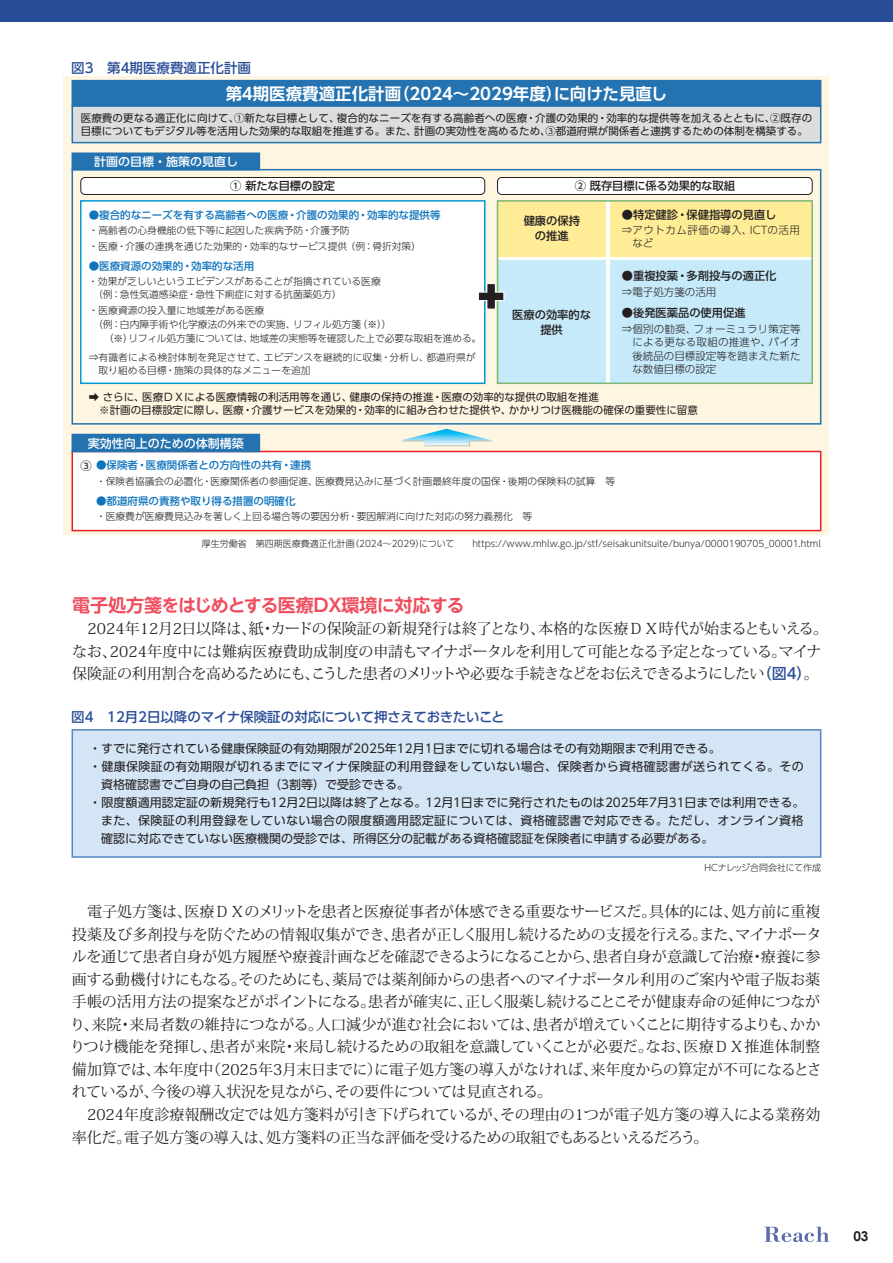
<style>
.page{position:relative;width:893px;height:1263px;background:#fff}
.page>*{position:absolute;margin:0;border:0;box-sizing:border-box;transform-origin:0 0}
.t1{font:700 18px "UD Shin Go NT Pr 6 De";letter-spacing:-.05em;color:#ef4d5e}
.t2{font:700 16.5px "UD Shin Go Pr 6 De";color:#fff}
.t3{font:15px/22.5px "Koz Min Pr 6 N";letter-spacing:-.01em;color:#231f20}
.t4{font:500 13.5px "UD Shin Go Pr 6";letter-spacing:-.005em;color:#2a4d97}
.t5{font:700 13.5px "Century Gothic";color:#231f20}
.t6{font:12px "UD Shin Go Pr 6";color:#231f20}
.t7{font:12px "UD Shin Go Pr 6";letter-spacing:.025em;color:#231f20}
.t8{font:500 12px "UD Shin Go Pr 6";color:#fff}
.t9{font:500 11.55px "UD Shin Go Pr 6";color:#fff;scale:1.04 1}
.t10{font:500 11.25px/15px "UD Shin Go Pr 6";color:#231f20;text-align:center}
.t11{font:10.5px/13.5px "UD Shin Go Pr 6";color:#231f20}
.t12{font:500 10.5px "UD Shin Go Pr 6";color:#1074bc}
.t13{font:300 10.5px/13.5px "UD Shin Go Pr 6";color:#231f20;text-align:justify}
.t14{font:300 10.5px/13.5px "UD Shin Go Pr 6";letter-spacing:.05em;color:#231f20}
.t15{font:300 9.75px/12.8px "UD Shin Go Pr 6";color:#231f20}
.t16{font:300 9px "UD Shin Go Pr 6";color:#231f20}
.s1{font-family:"Koz Go Pr 6 N";font-weight:400}
.s2{font-size:11.25px;color:#231f20}
.s3{font-family:"UD Shin Go Pr 6 N";font-weight:500;color:#2a4d97}
</style>
<div class="page">
<div style="left:64px;top:76px;width:765px;height:459px;background:#fef6e1"></div>
<div style="left:72px;top:81px;width:749px;height:25px;background:#2472b0"></div>
<div style="left:72px;top:80px;width:749px;height:27px;border:2px solid #2472b0"></div>
<div style="left:72px;top:106px;width:749px;height:37px;background:#dcdddf"></div>
<div style="left:72px;top:105px;width:749px;height:38px;border:2px solid #2472b0"></div>
<div style="left:72px;top:451px;width:749px;height:80px;background:#fff"></div>
<div style="left:72px;top:451px;width:749px;height:80px;border:2px solid #ee1d23"></div>
<div style="left:72px;top:434px;width:187px;height:17px;background:#2472b0"></div>
<div style="left:72px;top:434px;width:188px;height:18px;border:2px solid #2472b0"></div>
<svg style="left:401px;top:429px;width:92px;height:17px"></svg>
<div style="left:72px;top:730px;width:749px;height:127px;background:#d4e5f5"></div>
<div style="left:72px;top:729px;width:749px;height:129px;border:2px solid #5487c6"></div>
<div style="left:497px;top:201px;width:315px;height:182px;background:linear-gradient(to right,#fff,#fff)"></div>
<div style="left:72px;top:153px;width:187px;height:17px;background:#2472b0"></div>
<div style="left:72px;top:152px;width:188px;height:18px;border:2px solid #2472b0"></div>
<div style="left:72px;top:169px;width:749px;height:256px;border:2px solid #2472b0"></div>
<div style="left:81px;top:177px;width:404px;height:17px;background:#fff;border-radius:4px"></div>
<div style="left:80px;top:177px;width:405px;height:18px;border:1px solid #231f20;border-radius:4px"></div>
<div style="left:81px;top:201px;width:404px;height:182px;background:#fff"></div>
<div style="left:80px;top:200px;width:405px;height:184px;border:2px solid #009ad1"></div>
<div style="left:497px;top:177px;width:315px;height:17px;background:#fff;border-radius:4px"></div>
<div style="left:497px;top:177px;width:316px;height:18px;border:1px solid #231f20;border-radius:4px"></div>
<div style="left:497px;top:260px;width:109px;height:123px;background:#c6eafa"></div>
<div style="left:497px;top:201px;width:109px;height:55px;background:#ffec96"></div>
<div style="left:610px;top:260px;width:202px;height:123px;background:#c6eafa"></div>
<div style="left:610px;top:201px;width:202px;height:55px;background:#ffec96"></div>
<div style="left:497px;top:200px;width:316px;height:184px;border:2px solid #7cb574"></div>
<svg style="left:478px;top:282px;width:27px;height:28px"></svg>
<svg style="left:764px;top:1226px;width:65px;height:16px"></svg>
<div style="left:0;top:0;width:893px;height:21px;background:#2a4d97"></div>
<p class="t4" style="left:71px;top:56px;width:181px">図3　第4期医療費適正化計画</p>
<p class="t2" style="left:226px;top:80px;width:443px">第４期医療費適正化計画（2024～2029年度）に向けた見直し</p>
<p class="t11" style="left:81px;top:111px;width:733px">医療費の更なる適正化に向けて、①新たな目標として、複合的なニーズを有する高齢者への医療・介護の効果的・効率的な提供等を加えるとともに、②既存の目標についてもデジタル等を活用した効果的な取組を推進する。また、計画の実効性を高めるため、③都道府県が関係者と連携するための体制を構築する。</p>
<p class="t9" style="left:94px;top:152px;width:140px">計画の目標・施策の見直し</p>
<p class="t10" style="left:230px;top:178px;width:106px">① 新たな目標の設定</p>
<p class="t12" style="left:89px;top:206px;width:353px">●複合的なニーズを有する高齢者への医療・介護の効果的・効率的な提供等</p>
<p class="t15" style="left:89px;top:223px;width:334px;line-height:15.8px">・高齢者の心身機能の低下等に起因した疾病予防・介護予防<br>・医療・介護の連携を通じた効果的・効率的なサービス提供（例：骨折対策）</p>
<p class="t12" style="left:89px;top:257px;width:167px">●医療資源の効果的・効率的な活用</p>
<p class="t15" style="left:93px;top:275px;width:289px;text-indent:-5px">・効果が乏しいというエビデンスがあることが指摘されている医療（例：急性気道感染症・急性下痢症に対する抗菌薬処方）</p>
<p class="t15" style="left:89px;top:304px;width:177px">・医療資源の投入量に地域差がある医療</p>
<p class="t15" style="left:93px;top:318px;width:300px">（例：白内障手術や化学療法の外来での実施、リフィル処方箋（※））</p>
<p class="t15" style="left:104px;top:332px;width:379px">（※）リフィル処方箋については、地域差の実態等を確認した上で必要な取組を進める。</p>
<p class="t15" style="left:99px;top:351px;width:379px;text-indent:-10px">⇒有識者による検討体制を発足させて、エビデンスを継続的に収集・分析し、都道府県が取り組める目標・施策の具体的なメニューを追加</p>
<p class="t10" style="left:575px;top:178px;width:162px">② 既存目標に係る効果的な取組</p>
<p class="t10" style="left:524px;top:213px;width:58px">健康の保持の推進</p>
<p class="t10" style="left:512px;top:307px;width:80px">医療の効率的な提供</p>
<p class="t10" style="left:622px;top:207px;width:156px"><span class="s1">●</span>特定健診・保健指導の見直し</p>
<p class="t14" style="left:632px;top:222px;width:169px;text-indent:-10px">⇒アウトカム評価の導入、ICTの活用など</p>
<p class="t10" style="left:622px;top:268px;width:156px"><span class="s1">●</span>重複投薬・多剤投与の適正化</p>
<p class="t13" style="left:622px;top:284px;width:96px">⇒電子処方箋の活用</p>
<p class="t10" style="left:622px;top:305px;width:125px"><span class="s1">●</span>後発医薬品の使用促進</p>
<p class="t13" style="left:632px;top:321px;width:170px;text-indent:-10px">⇒個別の勧奨、フォーミュラリ策定等による更なる取組の推進や、バイオ後続品の目標設定等を踏まえた新たな数値目標の設定</p>
<p class="t11" style="left:99px;top:390px;width:600px;line-height:12.8px;text-indent:-11px">➡ さらに、医療ＤＸによる医療情報の利活用等を通じ、健康の保持の推進・医療の効率的な提供の取組を推進<br>※計画の目標設定に際し、医療・介護サービスを効果的・効率的に組み合わせた提供や、かかりつけ医機能の確保の重要性に留意</p>
<p class="t8" style="left:88px;top:433px;width:158px">実効性向上のための体制構築</p>
<p class="t12" style="left:80px;top:457px;width:232px"><span class="s2">③</span> ●保険者・医療関係者との方向性の共有・連携</p>
<p class="t15" style="left:96px;top:475px;width:521px">・保険者協議会の必置化・医療関係者の参画促進、医療費見込みに基づく計画最終年度の国保・後期の保険料の試算　等</p>
<p class="t12" style="left:96px;top:492px;width:201px">●都道府県の責務や取り得る措置の明確化</p>
<p class="t15" style="left:96px;top:510px;width:438px">・医療費が医療費見込みを著しく上回る場合等の要因分析・要因解消に向けた対応の努力義務化　等</p>
<p class="t16" style="left:202px;top:536px;width:620px">厚生労働省　第四期医療費適正化計画（2024～2029）について　　https://www.mhlw.go.jp/stf/seisakunitsuite/bunya/0000190705_00001.html</p>
<p class="t1" style="left:72px;top:590px;width:394px">電子処方箋をはじめとする医療ＤＸ環境に対応する</p>
<p class="t3" style="left:72px;top:618px;width:757px">　2024年12月2日以降は、紙・カードの保険証の新規発行は終了となり、本格的な医療ＤＸ時代が始まるともいえる。なお、2024年度中には難病医療費助成制度の申請もマイナポータルを利用して可能となる予定となっている。マイナ保険証の利用割合を高めるためにも、こうした患者のメリットや必要な手続きなどをお伝えできるようにしたい<span class="s3">（図4）</span>。</p>
<p class="t4" style="left:71px;top:706px;width:435px">図4　12月2日以降のマイナ保険証の対応について押さえておきたいこと</p>
<p class="t6" style="left:89px;top:739px;width:633px">・すでに発行されている健康保険証の有効期限が2025年12月1日までに切れる場合はその有効期限まで利用できる。</p>
<p class="t7" style="left:89px;top:757px;width:716px">・健康保険証の有効期限が切れるまでにマイナ保険証の利用登録をしていない場合、保険者から資格確認書が送られてくる。その</p>
<p class="t6" style="left:101px;top:775px;width:309px">資格確認書でご自身の自己負担（3割等）で受診できる。</p>
<p class="t6" style="left:89px;top:793px;width:717px">・限度額適用認定証の新規発行も12月2日以降は終了となる。12月1日までに発行されたものは2025年7月31日までは利用できる。</p>
<p class="t7" style="left:101px;top:811px;width:704px">また、保険証の利用登録をしていない場合の限度額適用認定証については、資格確認書で対応できる。ただし、オンライン資格</p>
<p class="t6" style="left:101px;top:829px;width:614px">確認に対応できていない医療機関の受診では、所得区分の記載がある資格確認証を保険者に申請する必要がある。</p>
<p class="t16" style="left:704px;top:860px;width:118px">HCナレッジ合同会社にて作成</p>
<p class="t3" style="left:70px;top:901px;width:753px">　電子処方箋は、医療ＤＸのメリットを患者と医療従事者が体感できる重要なサービスだ。具体的には、処方前に重複投薬及び多剤投与を防ぐための情報収集ができ、患者が正しく服用し続けるための支援を行える。また、マイナポータルを通じて患者自身が処方履歴や療養計画などを確認できるようになることから、患者自身が意識して治療・療養に参画する動機付けにもなる。そのためにも、薬局では薬剤師からの患者へのマイナポータル利用のご案内や電子版お薬手帳の活用方法の提案などがポイントになる。患者が確実に、正しく服薬し続けることこそが健康寿命の延伸につながり、来院・来局者数の維持につながる。人口減少が進む社会においては、患者が増えていくことに期待するよりも、かかりつけ機能を発揮し、患者が来院・来局し続けるための取組を意識していくことが必要だ。なお、医療ＤＸ推進体制整備加算では、本年度中（2025年3月末日までに）に電子処方箋の導入がなければ、来年度からの算定が不可になるとされているが、今後の導入状況を見ながら、その要件については見直される。<br>　2024年度診療報酬改定では処方箋料が引き下げられているが、その理由の1つが電子処方箋の導入による業務効率化だ。電子処方箋の導入は、処方箋料の正当な評価を受けるための取組でもあるといえるだろう。</p>
<p class="t5" style="left:853px;top:1227px;width:17px">03</p>
</div>
